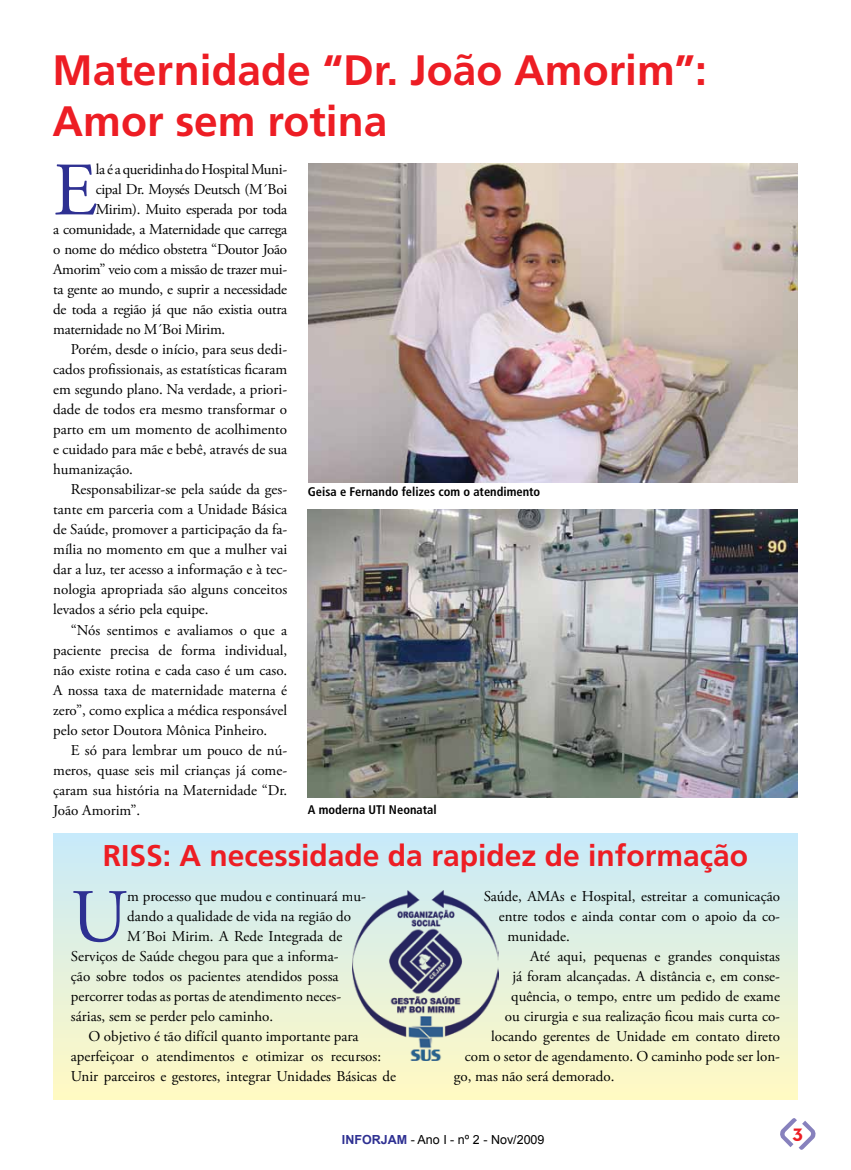
<style>
.page{position:relative;width:851px;height:1170px;background:#fff}
.page>*{position:absolute;margin:0;border:0;box-sizing:border-box;transform-origin:0 0}
.t1{font:75.38px "Adobe Garamond Pro";color:#2e3092}
.t2{font:700 42.5px/51px "Frutiger LT Std";color:#ed1d24}
.t3{font:700 30px "Frutiger LT Std";color:#ed1d24}
.t4{font:700 20px "Neutra Text";color:#ed1d24}
.t5{font:15px "Adobe Garamond Pro";color:#000}
.t6{font:15px "Adobe Garamond Pro";letter-spacing:-.02em;color:#000}
.t7{font:700 condensed 12.5px "Frutiger LT Std";color:#000}
.t8{font:12.5px "Arial";color:#000}
.s1{font-weight:700;color:#2e3092}
</style>
<div class="page">
<svg style="left:780px;top:1118px;width:36px;height:32px"></svg>
<div style="left:54px;top:833px;width:743px;height:265px;background:linear-gradient(to bottom,#c7eafa,#fff9c2)"></div>
<img style="left:352px;top:890px;width:146px;height:170px">
<img style="left:308px;top:509px;width:489px;height:288px">
<img style="left:308px;top:163px;width:489px;height:319px">
<h2 class="t2" style="left:53px;top:45px;width:656px">Maternidade “Dr. João Amorim”:<br>Amor sem rotina</h2>
<h1 class="t1" style="left:53px;top:145px;width:45px">E</h1>
<p class="t6" style="left:96px;top:160px;width:193px">la é a queridinha do Hospital Muni-</p>
<p class="t6" style="left:96px;top:180px;width:193px">cipal Dr. Moysés Deutsch (M´Boi</p>
<p class="t6" style="left:96px;top:200px;width:193px">Mirim). Muito esperada por toda</p>
<p class="t6" style="left:53px;top:220px;width:235px">a comunidade, a Maternidade que carrega</p>
<p class="t6" style="left:53px;top:240px;width:235px">o nome do médico obstetra “Doutor João</p>
<p class="t6" style="left:53px;top:260px;width:235px">Amorim” veio com a missão de trazer mui-</p>
<p class="t6" style="left:53px;top:280px;width:235px">ta gente ao mundo, e suprir a necessidade</p>
<p class="t6" style="left:53px;top:300px;width:235px">de toda a região já que não existia outra</p>
<p class="t6" style="left:53px;top:320px;width:174px">maternidade no M´Boi Mirim.</p>
<p class="t5" style="left:71px;top:340px;width:218px">Porém, desde o início, para seus dedi-</p>
<p class="t5" style="left:53px;top:360px;width:235px">cados profissionais, as estatísticas ficaram</p>
<p class="t5" style="left:53px;top:380px;width:235px">em segundo plano. Na verdade, a priori-</p>
<p class="t5" style="left:53px;top:400px;width:235px">dade de todos era mesmo transformar o</p>
<p class="t5" style="left:53px;top:420px;width:235px">parto em um momento de acolhimento</p>
<p class="t5" style="left:53px;top:440px;width:235px">e cuidado para mãe e bebê, através de sua</p>
<p class="t5" style="left:53px;top:460px;width:81px">humanização.</p>
<p class="t5" style="left:71px;top:480px;width:218px">Responsabilizar-se pela saúde da ges-</p>
<p class="t5" style="left:53px;top:500px;width:235px">tante em parceria com a Unidade Básica</p>
<p class="t5" style="left:53px;top:520px;width:235px">de Saúde, promover a participação da fa-</p>
<p class="t5" style="left:53px;top:540px;width:235px">mília no momento em que a mulher vai</p>
<p class="t5" style="left:53px;top:560px;width:235px">dar a luz, ter acesso a informação e à tec-</p>
<p class="t5" style="left:53px;top:580px;width:235px">nologia apropriada são alguns conceitos</p>
<p class="t5" style="left:53px;top:600px;width:157px">levados a sério pela equipe.</p>
<p class="t5" style="left:71px;top:620px;width:218px">“Nós sentimos e avaliamos o que a</p>
<p class="t5" style="left:53px;top:640px;width:235px">paciente precisa de forma individual,</p>
<p class="t5" style="left:53px;top:660px;width:235px">não existe rotina e cada caso é um caso.</p>
<p class="t5" style="left:53px;top:680px;width:235px">A nossa taxa de maternidade materna é</p>
<p class="t5" style="left:53px;top:700px;width:235px">zero”, como explica a médica responsável</p>
<p class="t5" style="left:53px;top:720px;width:216px">pelo setor Doutora Mônica Pinheiro.</p>
<p class="t5" style="left:71px;top:740px;width:218px">E só para lembrar um pouco de nú-</p>
<p class="t5" style="left:53px;top:760px;width:235px">meros, quase seis mil crianças já come-</p>
<p class="t5" style="left:53px;top:780px;width:235px">çaram sua história na Maternidade “Dr.</p>
<p class="t5" style="left:53px;top:800px;width:88px">João Amorim”.</p>
<p class="t7" style="left:308px;top:484px;width:234px">Geisa e Fernando felizes com o atendimento</p>
<p class="t7" style="left:308px;top:802px;width:130px">A moderna UTI Neonatal</p>
<h3 class="t3" style="left:103px;top:838px;width:647px">RISS: A necessidade da rapidez de informação</h3>
<h1 class="t1" style="left:71px;top:871px;width:58px">U</h1>
<p class="t5" style="left:127px;top:887px;width:240px">m processo que mudou e continuará mu-</p>
<p class="t5" style="left:127px;top:907px;width:225px">dando a qualidade de vida na região do</p>
<p class="t5" style="left:127px;top:927px;width:217px">M´Boi Mirim. A Rede Integrada de</p>
<p class="t5" style="left:71px;top:947px;width:269px">Serviços de Saúde chegou para que a informa-</p>
<p class="t5" style="left:71px;top:967px;width:269px">ção sobre todos os pacientes atendidos possa</p>
<p class="t5" style="left:71px;top:987px;width:272px">percorrer todas as portas de atendimento neces-</p>
<p class="t5" style="left:71px;top:1007px;width:204px">sárias, sem se perder pelo caminho.</p>
<p class="t5" style="left:89px;top:1027px;width:271px">O objetivo é tão difícil quanto importante para</p>
<p class="t5" style="left:71px;top:1047px;width:311px">aperfeiçoar o atendimentos e otimizar os recursos:</p>
<p class="t5" style="left:71px;top:1067px;width:327px">Unir parceiros e gestores, integrar Unidades Básicas de</p>
<p class="t5" style="left:483px;top:887px;width:298px">Saúde, AMAs e Hospital, estreitar a comunicação</p>
<p class="t5" style="left:498px;top:907px;width:283px">entre todos e ainda contar com o apoio da co-</p>
<p class="t5" style="left:507px;top:927px;width:64px">munidade.</p>
<p class="t5" style="left:530px;top:947px;width:251px">Até aqui, pequenas e grandes conquistas</p>
<p class="t5" style="left:512px;top:967px;width:268px">já foram alcançadas. A distância e, em conse-</p>
<p class="t5" style="left:511px;top:987px;width:270px">quência, o tempo, entre um pedido de exame</p>
<p class="t5" style="left:505px;top:1007px;width:276px">ou cirurgia e sua realização ficou mais curta co-</p>
<p class="t5" style="left:491px;top:1027px;width:290px">locando gerentes de Unidade em contato direto</p>
<p class="t5" style="left:465px;top:1047px;width:316px">com o setor de agendamento. O caminho pode ser lon-</p>
<p class="t5" style="left:453px;top:1067px;width:162px">go, mas não será demorado.</p>
<p class="t8" style="left:342px;top:1131px;width:204px"><span class="s1">INFORJAM</span> - Ano I - nº 2 - Nov/2009</p>
<h3 class="t4" style="left:792px;top:1119px;width:12px">3</h3>
</div>
